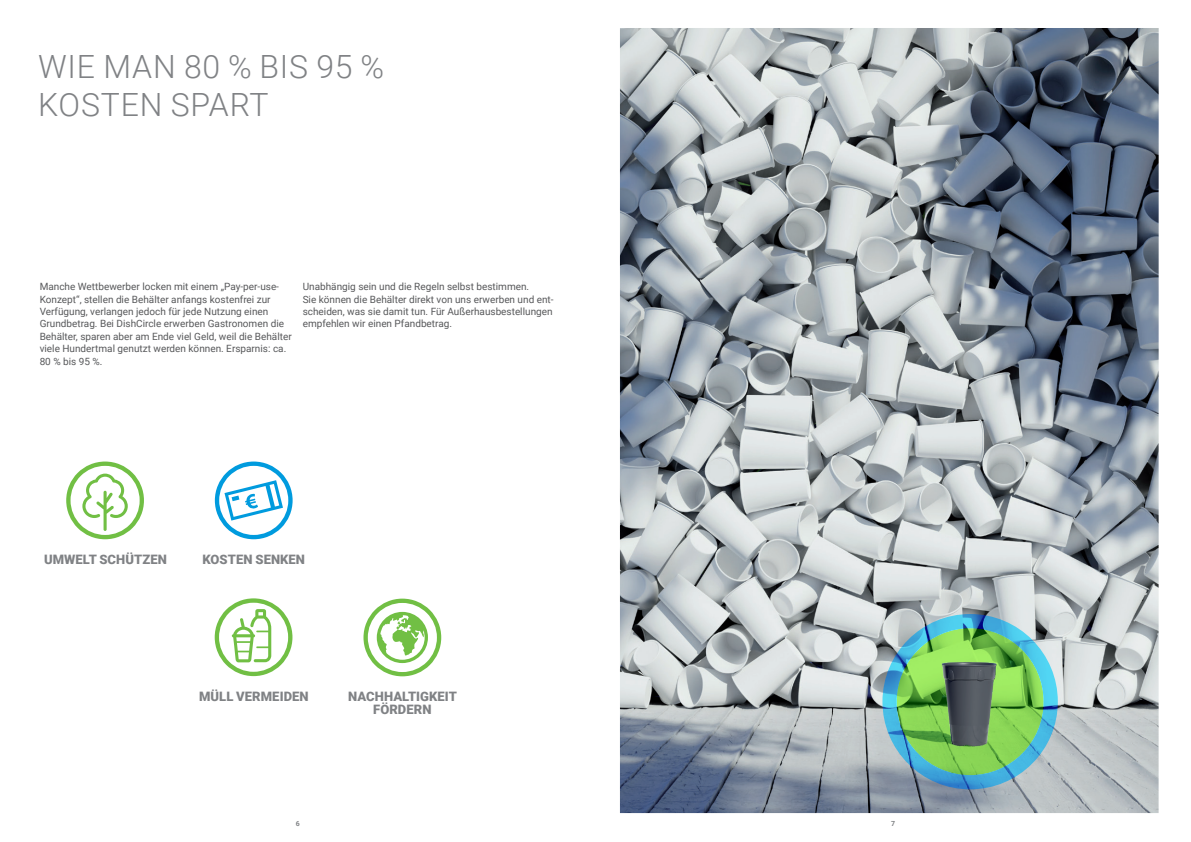
<style>
.page{position:relative;width:1191px;height:842px;background:#fff}
.page>*{position:absolute;margin:0;border:0;box-sizing:border-box;transform-origin:0 0}
.t1{font:300 32px/37.4px "Roboto";letter-spacing:.025em;color:#808285}
.t2{font:900 13px/12.5px "Roboto";letter-spacing:.005em;color:#808285;text-align:center}
.t3{font:10px/12.5px "Roboto";color:#57585a}
.t4{font:700 7px "Roboto";color:#808285}
</style>
<div class="page">
<svg style="left:363px;top:599px;width:78px;height:77px"></svg>
<svg style="left:215px;top:598px;width:77px;height:78px"></svg>
<svg style="left:66px;top:461px;width:78px;height:78px"></svg>
<svg style="left:215px;top:461px;width:78px;height:78px"></svg>
<img style="left:620px;top:28px;width:538px;height:785px">
<svg style="left:889px;top:621px;width:161px;height:161px;background:#6fc271"></svg>
<div style="left:882px;top:614px;width:175px;height:175px;border:14px solid #2e76bc;border-radius:50%"></div>
<img style="left:913px;top:651px;width:106px;height:100px">
<h1 class="t1" style="left:38px;top:47px;width:347px">WIE MAN 80 % BIS 95 %<br>KOSTEN SPART</h1>
<p class="t3" style="left:40px;top:280px;width:253px">Manche Wettbewerber locken mit einem „Pay-per-use-Konzept“, stellen die Behälter anfangs kostenfrei zur Verfügung, verlangen jedoch für jede Nutzung einen Grundbetrag. Bei DishCircle erwerben Gastronomen die Behälter, sparen aber am Ende viel Geld, weil die Behälter viele Hundertmal genutzt werden können. Ersparnis: ca.<br>80 % bis 95 %.</p>
<p class="t3" style="left:303px;top:280px;width:252px">Unabhängig sein und die Regeln selbst bestimmen.<br>Sie können die Behälter direkt von uns erwerben und ent&shy;scheiden, was sie damit tun. Für Außerhausbestellungen empfehlen wir einen Pfandbetrag.</p>
<h2 class="t2" style="left:44px;top:553px;width:124px">UMWELT SCHÜTZEN</h2>
<h2 class="t2" style="left:202px;top:553px;width:104px">KOSTEN SENKEN</h2>
<h2 class="t2" style="left:199px;top:690px;width:111px">MÜLL VERMEIDEN</h2>
<h2 class="t2" style="left:348px;top:690px;width:110px">NACHHALTIGKEIT<br>FÖRDERN</h2>
<p class="t4" style="left:296px;top:818px;width:6px">6</p>
<p class="t4" style="left:891px;top:818px;width:6px">7</p>
</div>
